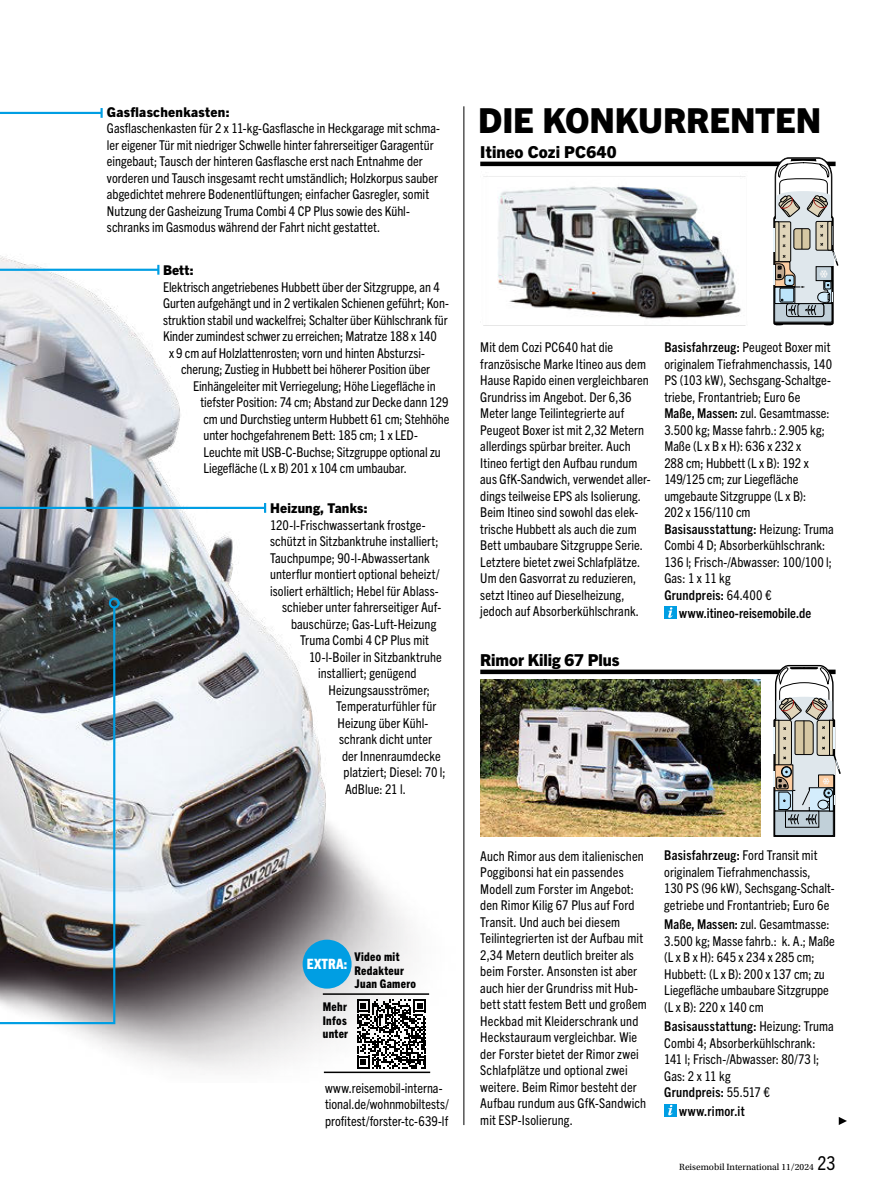
<style>
.page{position:relative;width:893px;height:1191px;background:#fff}
.page>*{position:absolute;margin:0;border:0;box-sizing:border-box;transform-origin:0 0}
.t1{font:800 34.5px "Trade Gothic Next LT Pro";letter-spacing:-.005em;color:#000}
.t2{font:800 16.5px "Trade Gothic Next LT Pro";color:#000}
.t3{font:800 condensed 14.25px "Trade Gothic Next LT Pro";letter-spacing:.02em;color:#fff}
.t4{font:condensed 13.5px/16.5px "Trade Gothic Next LT Pro";letter-spacing:.005em;color:#000}
.t5{font:800 13.5px "Trade Gothic Next LT Pro";letter-spacing:.02em;color:#000}
.t6{font:700 condensed 13.5px "Trade Gothic Next LT Pro";letter-spacing:.005em;color:#000}
.t7{font:800 condensed 12px/13.5px "Trade Gothic Next LT Pro";letter-spacing:.025em;color:#000;text-align:justify}
.t8{font:9.45px "Utopia Std";color:#000}
.s1{font-weight:700}
.s2{font-family:"Trade Gothic Next LT Pro";font-stretch:condensed;font-size:19.2px}
</style>
<div class="page">
<img style="left:0;top:106px;width:620px;height:976px">
<svg style="left:839px;top:1117px;width:8px;height:8px"></svg>
<div style="left:664px;top:606px;width:12px;height:13px;background:#009ee3"></div>
<svg style="left:668px;top:607px;width:4px;height:11px"></svg>
<div style="left:664px;top:1104px;width:12px;height:12px;background:#009ee3"></div>
<svg style="left:668px;top:1104px;width:4px;height:11px"></svg>
<hr style="left:480px;top:162px;width:356px;height:4px;background:#000">
<div style="left:480px;top:669px;width:356px;height:5px;background:#000"></div>
<hr style="left:463px;top:106px;width:1px;height:1019px;background:#000">
<img style="left:480px;top:679px;width:281px;height:158px">
<img style="left:480px;top:171px;width:266px;height:158px">
<svg style="left:773px;top:665px;width:68px;height:172px"></svg>
<svg style="left:773px;top:157px;width:66px;height:169px"></svg>
<svg style="left:357px;top:999px;width:69px;height:69px"></svg>
<hr style="left:323px;top:993px;width:106px;height:1px;background:#000">
<div style="left:303px;top:939px;width:49px;height:49px;background:#009ee3;border-radius:50%"></div>
<hr style="left:324px;top:1071px;width:106px;height:2px;background:#000">
<svg style="left:0;top:108px;width:104px;height:42px"></svg>
<svg style="left:0;top:265px;width:161px;height:32px"></svg>
<img style="left:0;top:503px;width:267px;height:75px">
<img style="left:0;top:605px;width:116px;height:420px">
<div style="left:109px;top:597px;width:11px;height:11px;border:2px solid #009ee3;border-radius:50%"></div>
<p class="t5" style="left:107px;top:105px;width:124px">Gasflaschenkasten:</p>
<p class="t4" style="left:107px;top:120px;width:335px">Gasflaschenkasten für 2 x 11-kg-Gasflasche in Heckgarage mit schma&shy;ler eigener Tür mit niedriger Schwelle hinter fahrerseitiger Garagentür eingebaut; Tausch der hinteren Gasflasche erst nach Entnahme der vorderen und Tausch insgesamt recht umständlich; Holzkorpus sauber abgedichtet mehrere Bodenentlüftungen; einfacher Gasregler, somit Nutzung der Gasheizung Truma Combi 4 CP Plus sowie des Kühl&shy;schranks im Gasmodus während der Fahrt nicht gestattet.</p>
<p class="t5" style="left:163px;top:263px;width:32px">Bett:</p>
<p class="t4" style="left:163px;top:279px;width:278px">Elektrisch angetriebenes Hubbett über der Sitzgruppe, an 4</p>
<p class="t4" style="left:163px;top:295px;width:287px">Gurten aufgehängt und in 2 vertikalen Schienen geführt; Kon-</p>
<p class="t4" style="left:163px;top:312px;width:286px">struktion stabil und wackelfrei; Schalter über Kühlschrank für</p>
<p class="t4" style="left:163px;top:328px;width:276px">Kinder zumindest schwer zu erreichen; Matratze 188 x 140</p>
<p class="t4" style="left:169px;top:345px;width:257px">x 9 cm auf Holzlattenrosten; vorn und hinten Absturzsi-</p>
<p class="t4" style="left:181px;top:361px;width:251px">cherung; Zustieg in Hubbett bei höherer Position über</p>
<p class="t4" style="left:193px;top:378px;width:244px">Einhängeleiter mit Verriegelung; Höhe Liegefläche in</p>
<p class="t4" style="left:200px;top:394px;width:249px">tiefster Position: 74 cm; Abstand zur Decke dann 129</p>
<p class="t4" style="left:203px;top:411px;width:248px">cm und Durchstieg unterm Hubbett 61 cm; Stehhöhe</p>
<p class="t4" style="left:203px;top:427px;width:216px">unter hochgefahrenem Bett: 185 cm; 1 x LED-</p>
<p class="t4" style="left:203px;top:444px;width:239px">Leuchte mit USB-C-Buchse; Sitzgruppe optional zu</p>
<p class="t4" style="left:203px;top:460px;width:205px">Liegefläche (L x B) 201 x 104 cm umbaubar.</p>
<p class="t5" style="left:270px;top:501px;width:99px">Heizung, Tanks:</p>
<p class="t4" style="left:270px;top:516px;width:157px">120-l-Frischwassertank frostge-</p>
<p class="t4" style="left:270px;top:533px;width:170px">schützt in Sitzbanktruhe installiert;</p>
<p class="t4" style="left:270px;top:549px;width:161px">Tauchpumpe; 90-l-Abwassertank</p>
<p class="t4" style="left:270px;top:566px;width:171px">unterflur montiert optional beheizt/</p>
<p class="t4" style="left:270px;top:582px;width:170px">isoliert erhältlich; Hebel für Ablass-</p>
<p class="t4" style="left:282px;top:599px;width:161px">schieber unter fahrerseitiger Auf-</p>
<p class="t4" style="left:291px;top:615px;width:147px">bauschürze; Gas-Luft-Heizung</p>
<p class="t4" style="left:300px;top:632px;width:130px">Truma Combi 4 CP Plus mit</p>
<p class="t4" style="left:309px;top:648px;width:134px">10-l-Boiler in Sitzbanktruhe</p>
<p class="t4" style="left:318px;top:665px;width:100px">installiert; genügend</p>
<p class="t4" style="left:329px;top:681px;width:103px">Heizungsausströmer;</p>
<p class="t4" style="left:336px;top:698px;width:102px">Temperaturfühler für</p>
<p class="t4" style="left:338px;top:714px;width:92px">Heizung über Kühl-</p>
<p class="t4" style="left:339px;top:731px;width:94px">schrank dicht unter</p>
<p class="t4" style="left:342px;top:747px;width:100px">der Innenraumdecke</p>
<p class="t4" style="left:344px;top:764px;width:104px">platziert; Diesel: 70 l;</p>
<p class="t4" style="left:345px;top:780px;width:63px">AdBlue: 21 l.</p>
<p class="t7" style="left:355px;top:950px;width:63px;text-align:left">Video mit<br>Redakteur<br>Juan Gamero</p>
<p class="t3" style="left:307px;top:955px;width:42px">EXTRA:</p>
<p class="t7" style="left:323px;top:1000px;width:27px">Mehr Infos unter</p>
<p class="t4" style="left:325px;top:1080px;width:125px">www.reisemobil-interna&shy;tional.de/wohnmobiltests/ profitest/forster-tc-639-lf</p>
<h1 class="t1" style="left:478px;top:102px;width:345px">DIE KONKURRENTEN</h1>
<p class="t2" style="left:480px;top:143px;width:138px">Itineo Cozi PC640</p>
<p class="t4" style="left:480px;top:339px;width:172px">Mit dem Cozi PC640 hat die französische Marke Itineo aus dem Hause Rapido einen vergleichbaren Grundriss im Angebot. Der 6,36<br>Meter lange Teilintegrierte auf Peugeot Boxer ist mit 2,32 Metern allerdings spürbar breiter. Auch Itineo fertigt den Aufbau rundum aus GfK-Sandwich, verwendet aller&shy;dings teilweise EPS als Isolierung.<br>Beim Itineo sind sowohl das elek&shy;trische Hubbett als auch die zum Bett umbaubare Sitzgruppe Serie.<br>Letztere bietet zwei Schlafplätze.<br>Um den Gasvorrat zu reduzieren, setzt Itineo auf Dieselheizung, jedoch auf Absorberkühlschrank.</p>
<p class="t4" style="left:664px;top:339px;width:171px"><span class="s1">Basisfahrzeug:</span> Peugeot Boxer mit originalem Tiefrahmenchassis, 140<br>PS (103 kW), Sechsgang-Schaltge&shy;triebe, Frontantrieb; Euro 6e<br><span class="s1">Maße, Massen:</span> zul. Gesamtmasse:<br>3.500 kg; Masse fahrb.: 2.905 kg;<br>Maße (L x B x H): 636 x 232 x<br>288 cm; Hubbett (L x B): 192 x<br>149/125 cm; zur Liegefläche umgebaute Sitzgruppe (L x B):<br>202 x 156/110 cm<br><span class="s1">Basisausstattung:</span> Heizung: Truma<br>Combi 4 D; Absorberkühlschrank:<br>136 l; Frisch-/Abwasser: 100/100 l;<br>Gas: 1 x 11 kg<br><span class="s1">Grundpreis:</span> 64.400 €</p>
<p class="t6" style="left:679px;top:608px;width:134px">www.itineo-reisemobile.de</p>
<p class="t2" style="left:480px;top:651px;width:141px">Rimor Kilig 67 Plus</p>
<p class="t4" style="left:480px;top:848px;width:168px">Auch Rimor aus dem italienischen<br>Poggibonsi hat ein passendes<br>Modell zum Forster im Angebot: den Rimor Kilig 67 Plus auf Ford<br>Transit. Und auch bei diesem<br>Teilintegrierten ist der Aufbau mit<br>2,34 Metern deutlich breiter als beim Forster. Ansonsten ist aber auch hier der Grundriss mit Hub&shy;bett statt festem Bett und großem<br>Heckbad mit Kleiderschrank und<br>Heckstauraum vergleichbar. Wie der Forster bietet der Rimor zwei<br>Schlafplätze und optional zwei weitere. Beim Rimor besteht der<br>Aufbau rundum aus GfK-Sandwich mit ESP-Isolierung.</p>
<p class="t4" style="left:664px;top:848px;width:172px"><span class="s1">Basisfahrzeug:</span> Ford Transit mit originalem Tiefrahmenchassis,<br>130 PS (96 kW), Sechsgang-Schalt&shy;getriebe und Frontantrieb; Euro 6e</p>
<p class="t4" style="left:664px;top:917px;width:172px"><span class="s1">Maße, Massen:</span> zul. Gesamtmasse:<br>3.500 kg; Masse fahrb.: k. A.; Maße (L x B x H): 645 x 234 x 285 cm;<br>Hubbett: (L x B): 200 x 137 cm; zu<br>Liegefläche umbaubare Sitzgruppe (L x B): 220 x 140 cm</p>
<p class="t4" style="left:664px;top:1019px;width:171px"><span class="s1">Basisausstattung:</span> Heizung: Truma<br>Combi 4; Absorberkühlschrank:<br>141 l; Frisch-/Abwasser: 80/73 l;<br>Gas: 2 x 11 kg<br><span class="s1">Grundpreis:</span> 55.517 €</p>
<p class="t6" style="left:679px;top:1105px;width:67px">www.rimor.it</p>
<p class="t8" style="left:679px;top:1161px;width:158px">Reisemobil International 11/2024 <span class="s2">23</span></p>
</div>
